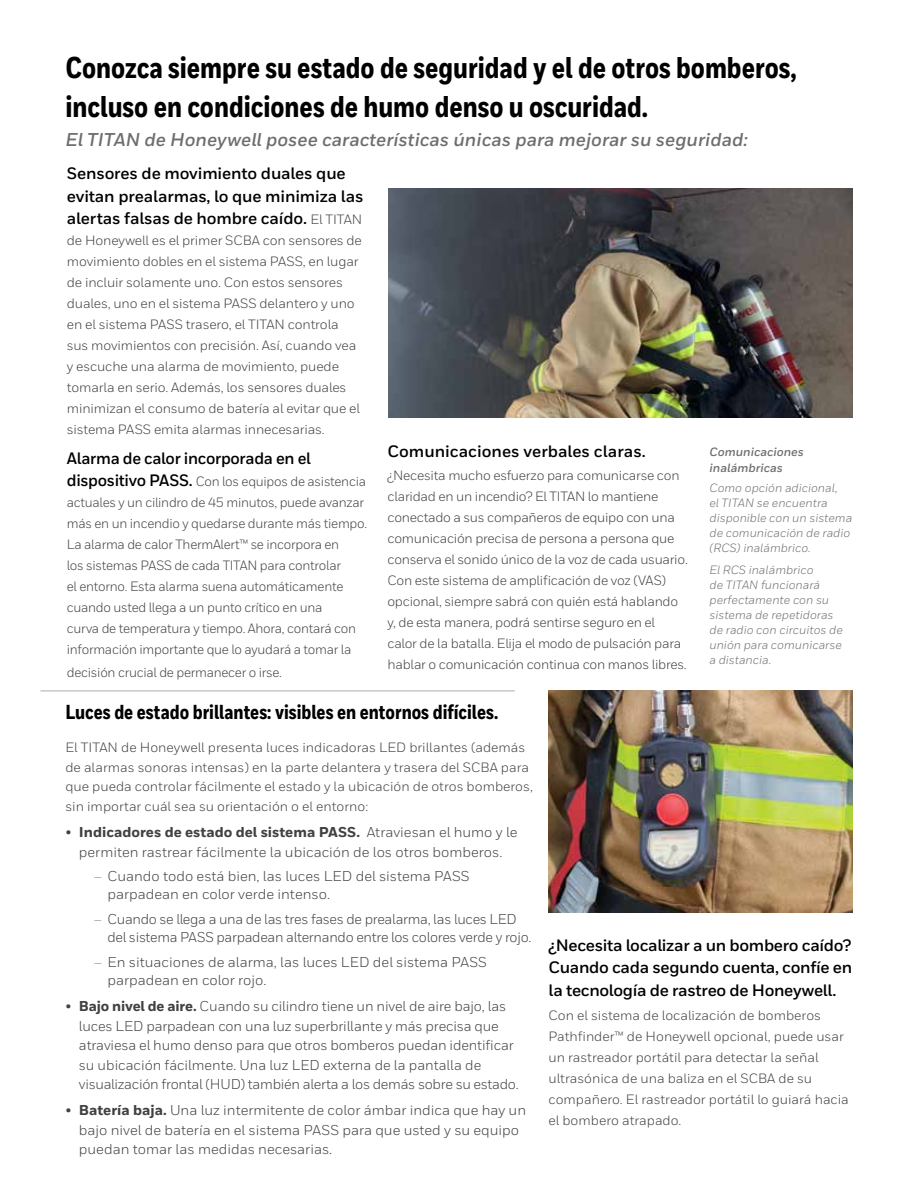
<style>
.page{position:relative;width:918px;height:1188px;background:#fff}
.page>*{position:absolute;margin:0;border:0;box-sizing:border-box;transform-origin:0 0}
.t1{font:800 30px/39px "Honeywell Cond";color:#000}
.t2{font:800 20.25px "Honeywell Cond";color:#000}
.t3{font:italic 700 18.45px "Honeywell Sans";color:#6d6e71}
.t4{font:700 16.5px/22.5px "Honeywell Sans";letter-spacing:-.01em;color:#000;text-align:justify}
.t5{font:700 16.5px "Honeywell Sans";letter-spacing:-.01em;color:#000;scale:.96 1}
.t6{font:14.25px/19.5px "Honeywell Sans";color:#414042}
.t7{font:14.25px/18px "Honeywell Sans";letter-spacing:-.02em;color:#414042}
.t8{font:13.5px/21px "Honeywell Sans";letter-spacing:-.01em;color:#414042}
.t9{font:13.5px/21px "Honeywell Sans";letter-spacing:-.01em;color:#414042;scale:.96 1}
.t10{font:italic 12px/15px "Honeywell Sans";color:#6d6e71}
.t11{font:italic 700 12px/15.8px "Honeywell Sans";color:#6d6e71}
.s1{font-weight:400;font-size:13.5px;color:#414042}
.s2{font-weight:700;font-size:16.5px;color:#000}
.s3{font-weight:800}
.s4{color:#939598}
</style>
<div class="page">
<img style="left:549px;top:690px;width:304px;height:223px">
<img style="left:388px;top:188px;width:465px;height:229px">
<hr style="left:40px;top:690px;width:475px;height:2px;background:#c7c8ca">
<h1 class="t1" style="left:65px;top:49px;width:733px">Conozca siempre su estado de seguridad y el de otros bomberos, incluso en condiciones de humo denso u oscuridad.</h1>
<h3 class="t3" style="left:65px;top:128px;width:684px">El TITAN de Honeywell posee características únicas para mejorar su seguridad:</h3>
<p class="t4" style="left:67px;top:163px;width:298px;text-align:left">Sensores de movimiento duales que evitan prealarmas, lo que minimiza las alertas falsas de hombre caído. <span class="s1">El TITAN</span></p>
<p class="t8" style="left:67px;top:230px;width:297px">de Honeywell es el primer SCBA con sensores de movimiento dobles en el sistema PASS, en lugar de incluir solamente uno. Con estos sensores duales, uno en el sistema PASS delantero y uno en el sistema PASS trasero, el TITAN controla sus movimientos con precisión. Así, cuando vea y escuche una alarma de movimiento, puede tomarla en serio. Además, los sensores duales minimizan el consumo de batería al evitar que el sistema PASS emita alarmas innecesarias.</p>
<p class="t5" style="left:67px;top:448px;width:256px">Alarma de calor incorporada en el</p>
<p class="t9" style="left:67px;top:471px;width:314px"><span class="s2">dispositivo PASS.</span> Con los equipos de asistencia actuales y un cilindro de 45 minutos, puede avanzar más en un incendio y quedarse durante más tiempo.<br>La alarma de calor ThermAlert™ se incorpora en<br>los sistemas PASS de cada TITAN para controlar<br>el entorno. Esta alarma suena automáticamente cuando usted llega a un punto crítico en una<br>curva de temperatura y tiempo. Ahora, contará con información importante que lo ayudará a tomar la</p>
<p class="t9" style="left:67px;top:661px;width:226px">decisión crucial de permanecer o irse.</p>
<p class="t4" style="left:387px;top:440px;width:260px">Comunicaciones verbales claras.</p>
<p class="t8" style="left:387px;top:465px;width:302px">¿Necesita mucho esfuerzo para comunicarse con claridad en un incendio? El TITAN lo mantiene conectado a sus compañeros de equipo con una comunicación precisa de persona a persona que conserva el sonido único de la voz de cada usuario.<br>Con este sistema de amplificación de voz (VAS) opcional, siempre sabrá con quién está hablando y, de esta manera, podrá sentirse seguro en el calor de la batalla. Elija el modo de pulsación para hablar o comunicación continua con manos libres.</p>
<p class="t11" style="left:710px;top:444px;width:96px">Comunicaciones inalámbricas</p>
<p class="t10" style="left:710px;top:480px;width:144px">Como opción adicional,<br>el TITAN se encuentra disponible con un sistema de comunicación de radio (RCS) inalámbrico.</p>
<p class="t10" style="left:710px;top:562px;width:135px">El RCS inalámbrico<br>de TITAN funcionará perfectamente con su sistema de repetidoras de radio con circuitos de unión para comunicarse a distancia.</p>
<h2 class="t2" style="left:65px;top:700px;width:434px">Luces de estado brillantes: visibles en entornos difíciles.</h2>
<p class="t8" style="left:65px;top:738px;width:469px;line-height:19.5px">El TITAN de Honeywell presenta luces indicadoras LED brillantes (además de alarmas sonoras intensas) en la parte delantera y trasera del SCBA para que pueda controlar fácilmente el estado y la ubicación de otros bomberos, sin importar cuál sea su orientación o el entorno:</p>
<p class="t6" style="left:65px;top:822px;width:454px;text-align:center">• <span class="s3">Indicadores de estado del sistema PASS.</span> Atraviesan el humo y le permiten rastrear fácilmente la ubicación de los otros bomberos.</p>
<p class="t6" style="left:107px;top:867px;width:364px;line-height:18px;text-indent:-13px"><span class="s4">–</span> Cuando todo está bien, las luces LED del sistema PASS parpadean en color verde intenso.</p>
<p class="t7" style="left:107px;top:910px;width:425px;text-indent:-14px"><span class="s4">–</span> Cuando se llega a una de las tres fases de prealarma, las luces LED del sistema PASS parpadean alternando entre los colores verde y rojo.</p>
<p class="t6" style="left:107px;top:953px;width:381px;line-height:18px;text-indent:-13px"><span class="s4">–</span> En situaciones de alarma, las luces LED del sistema PASS parpadean en color rojo.</p>
<p class="t6" style="left:79px;top:996px;width:441px;text-indent:-14px">• <span class="s3">Bajo nivel de aire.</span> Cuando su cilindro tiene un nivel de aire bajo, las luces LED parpadean con una luz superbrillante y más precisa que atraviesa el humo denso para que otros bomberos puedan identificar su ubicación fácilmente. Una luz LED externa de la pantalla de visualización frontal (HUD) también alerta a los demás sobre su estado.</p>
<p class="t6" style="left:79px;top:1101px;width:449px;text-indent:-13px">• <span class="s3">Batería baja.</span> Una luz intermitente de color ámbar indica que hay un bajo nivel de batería en el sistema PASS para que usted y su equipo puedan tomar las medidas necesarias.</p>
<p class="t4" style="left:549px;top:934px;width:305px">¿Necesita localizar a un bombero caído?<br>Cuando cada segundo cuenta, confíe en la tecnología de rastreo de Honeywell.</p>
<p class="t8" style="left:549px;top:1004px;width:302px">Con el sistema de localización de bomberos Pathfinder™ de Honeywell opcional, puede usar un rastreador portátil para detectar la señal ultrasónica de una baliza en el SCBA de su compañero. El rastreador portátil lo guiará hacia el bombero atrapado.</p>
</div>
